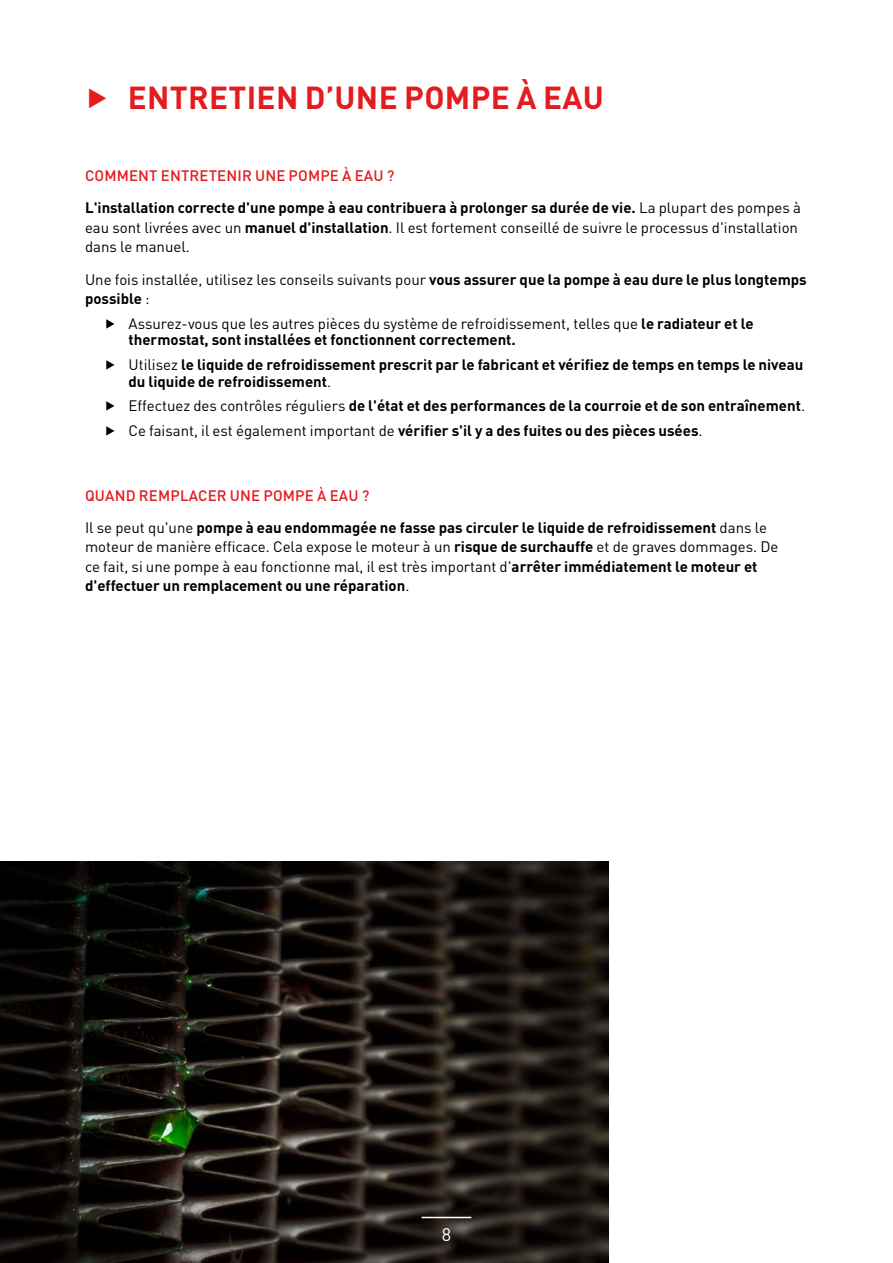
<style>
.page{position:relative;width:893px;height:1263px;background:#fff}
.page>*{position:absolute;margin:0;border:0;box-sizing:border-box;transform-origin:0 0}
.t1{font:700 31.5px "TVH Pro";letter-spacing:.01em;color:#e41b1f}
.t2{font:18px "TVH Pro";color:#fff}
.t3{font:700 15px/32.2px "TVH Pro";color:#000}
.t4{font:15px/19.5px "TVH Pro";color:#000}
.s1{font-weight:500;color:#e41b1f}
.s2{font-weight:400}
.s3{font-weight:700}
</style>
<div class="page">
<img style="left:0;top:862px;width:608px;height:401px">
<hr style="left:422px;top:1217px;width:49px;height:1px;background:#fff">
<h1 class="t1" style="left:85px;top:71px;width:520px">▶ ENTRETIEN D’UNE POMPE À EAU</h1>
<p class="t3" style="left:85px;top:158px;width:717px"><span class="s1">COMMENT ENTRETENIR UNE POMPE À EAU ?<br></span>L'installation correcte d'une pompe à eau contribuera à prolonger sa durée de vie. <span class="s2">La plupart des pompes à</span></p>
<p class="t4" style="left:85px;top:216px;width:714px">eau sont livrées avec un <span class="s3">manuel d'installation</span>. Il est fortement conseillé de suivre le processus d'installation dans le manuel.</p>
<p class="t3" style="left:85px;top:268px;width:723px;line-height:19.5px"><span class="s2">Une fois installée, utilisez les conseils suivants pour</span> vous assurer que la pompe à eau dure le plus longtemps possible <span class="s2">:</span></p>
<p class="t3" style="left:129px;top:313px;width:627px;line-height:16.5px;text-indent:-24px">▶ <span class="s2">Assurez-vous que les autres pièces du système de refroidissement, telles que</span> le radiateur et le thermostat, sont installées et fonctionnent correctement.</p>
<p class="t3" style="left:129px;top:355px;width:676px;line-height:16.5px;text-indent:-24px">▶ <span class="s2">Utilisez</span> le liquide de refroidissement prescrit par le fabricant et vérifiez de temps en temps le niveau du liquide de refroidissement<span class="s2">.</span></p>
<p class="t3" style="left:105px;top:392px;width:702px;line-height:24.8px">▶ <span class="s2">Effectuez des contrôles réguliers</span> de l'état et des performances de la courroie et de son entraînement<span class="s2">. </span>▶ <span class="s2">Ce faisant, il est également important de</span> vérifier s'il y a des fuites ou des pièces usées<span class="s2">.</span></p>
<p class="t3" style="left:85px;top:477px;width:683px"><span class="s1">QUAND REMPLACER UNE POMPE À EAU ?<br></span><span class="s2">Il se peut qu'une</span> pompe à eau endommagée ne fasse pas circuler le liquide de refroidissement <span class="s2">dans le</span></p>
<p class="t4" style="left:85px;top:536px;width:695px">moteur de manière efficace. Cela expose le moteur à un <span class="s3">risque de surchauffe</span> et de graves dommages. De ce fait, si une pompe à eau fonctionne mal, il est très important d'<span class="s3">arrêter immédiatement le moteur et d'effectuer un remplacement ou une réparation</span>.</p>
<p class="t2" style="left:442px;top:1221px;width:11px">8</p>
</div>
